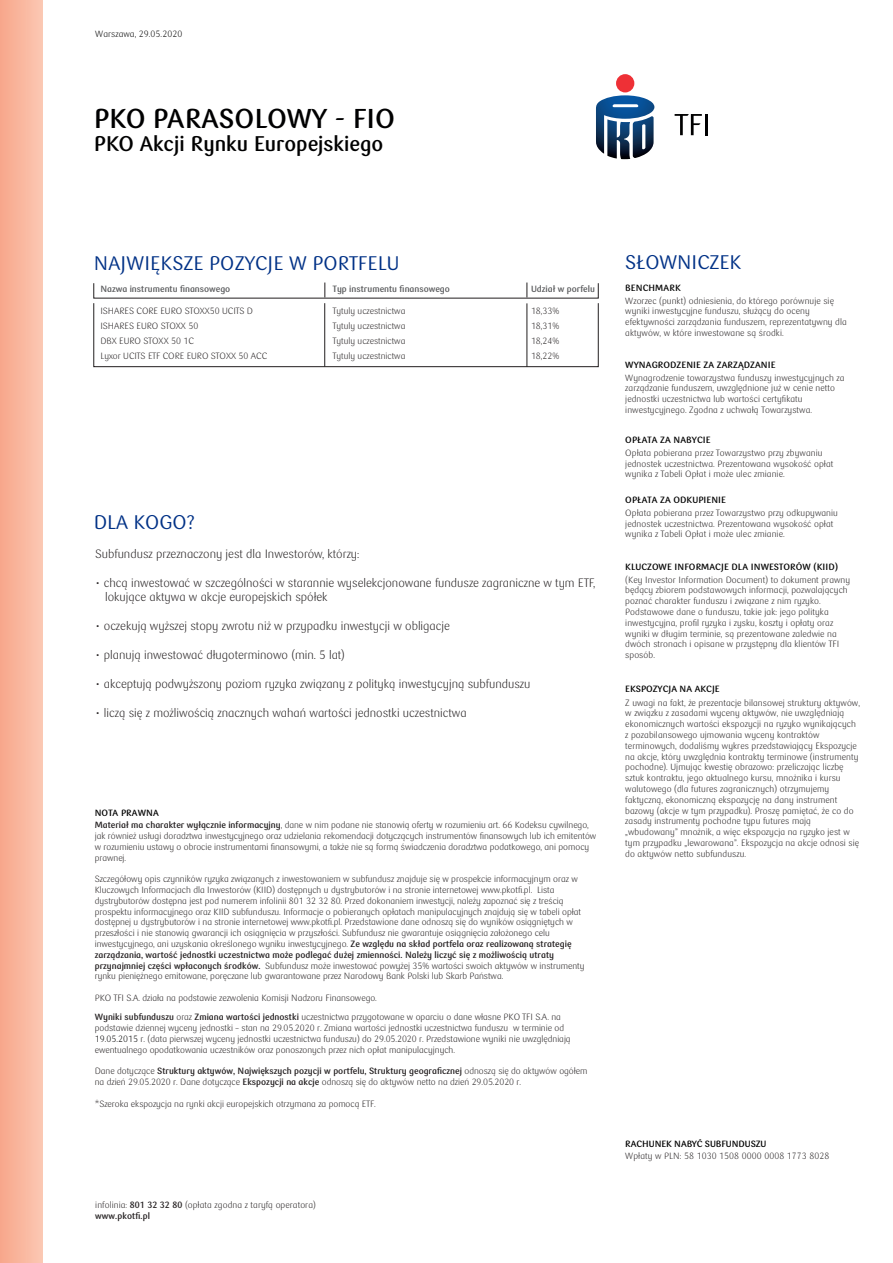
<style>
.page{position:relative;width:893px;height:1263px;background:#fff}
.page>*{position:absolute;margin:0;border:0;box-sizing:border-box;transform-origin:0 0}
.t1{font:700 27px "PKO Bank Polski";color:#000001}
.t2{font:700 21px "PKO Bank Polski";color:#000001}
.t3{font:19.5px "PKO Bank Polski";letter-spacing:.01em;color:#003186}
.t4{font:300 12px/14.4px "PKO Bank Polski";color:#231f20}
.t5{font:300 9px/10.8px "PKO Bank Polski";color:#231f20}
.t6{font:700 9px "PKO Bank Polski";letter-spacing:.01em;color:#000001}
.t7{font:700 9px "PKO Bank Polski";color:#58595b}
.t8{font:300 9px "PKO Bank Polski";letter-spacing:.01em;color:#000001}
.s1{font-weight:700;color:#000001}
.s2{font-weight:700}
.s3{color:#000001}
</style>
<div class="page">
<div style="left:0;top:0;width:43px;height:1263px;background:linear-gradient(to right,#f8a68b,#fbc8b3)"></div>
<div style="left:616px;top:74px;width:18px;height:18px;background:#ee3036;border-radius:50%"></div>
<svg style="left:596px;top:95px;width:58px;height:64px"></svg>
<svg style="left:675px;top:114px;width:27px;height:21px"></svg>
<hr style="left:705px;top:114px;width:2px;height:21px;background:#000001">
<svg style="left:324px;top:283px;width:1px;height:14px"></svg>
<div style="left:93px;top:303px;width:506px;height:64px;border:1px solid #221e1f"></div>
<hr style="left:324px;top:303px;width:1px;height:64px;background:#221e1f">
<svg style="left:526px;top:283px;width:1px;height:14px"></svg>
<hr style="left:527px;top:303px;width:1px;height:64px;background:#221e1f">
<p class="t8" style="left:95px;top:29px;width:88px">Warszawa, 29.05.2020</p>
<h1 class="t1" style="left:94px;top:103px;width:303px">PKO PARASOLOWY - FIO</h1>
<h2 class="t2" style="left:94px;top:131px;width:291px">PKO Akcji Rynku Europejskiego</h2>
<h3 class="t3" style="left:94px;top:252px;width:307px">NAJWIĘKSZE POZYCJE W PORTFELU</h3>
<p class="t7" style="left:100px;top:284px;width:131px">Nazwa instrumentu finansowego</p>
<p class="t7" style="left:333px;top:284px;width:119px">Typ instrumentu finansowego</p>
<p class="t7" style="left:531px;top:284px;width:65px">Udział w porfelu</p>
<p class="t5" style="left:333px;top:304px;width:74px;line-height:15px;text-align:justify">Tytuly uczestnictwa Tytuly uczestnictwa Tytuly uczestnictwa Tytuly uczestnictwa</p>
<p class="t5" style="left:100px;top:304px;width:168px;line-height:15px">ISHARES CORE EURO STOXX50 UCITS D<br>ISHARES EURO STOXX 50<br>DBX EURO STOXX 50 1C<br>Lyxor UCITS ETF CORE EURO STOXX 50 ACC</p>
<p class="t5" style="left:531px;top:304px;width:30px;line-height:15px;text-align:justify">18,33% 18,31% 18,24% 18,22%</p>
<h3 class="t3" style="left:94px;top:512px;width:103px">DLA KOGO?</h3>
<h3 class="t4" style="left:95px;top:547px;width:266px">Subfundusz przeznaczony jest dla Inwestorów, którzy:</h3>
<h3 class="t4" style="left:105px;top:576px;width:492px;text-indent:-10px">• chcą inwestować w szczególności w starannie wyselekcjonowane fundusze zagraniczne w tym ETF, lokujące aktywa w akcje europejskich spółek</h3>
<h3 class="t4" style="left:95px;top:619px;width:356px">• oczekują wyższej stopy zwrotu niż w przypadku inwestycji w obligacje</h3>
<h3 class="t4" style="left:95px;top:648px;width:251px">• planują inwestować długoterminowo (min. 5 lat)</h3>
<h3 class="t4" style="left:95px;top:677px;width:437px">• akceptują podwyższony poziom ryzyka związany z polityką inwestycyjną subfunduszu</h3>
<h3 class="t4" style="left:95px;top:705px;width:373px">• liczą się z możliwością znacznych wahań wartości jednostki uczestnictwa</h3>
<p class="t5" style="left:95px;top:806px;width:496px;line-height:12.6px"><span class="s1">NOTA PRAWNA<br></span><span class="s2">Materiał ma charakter wyłącznie informacyjny</span>, dane w nim podane nie stanowią oferty w rozumieniu art. 66 Kodeksu cywilnego,</p>
<p class="t5" style="left:95px;top:831px;width:503px">jak również usługi doradztwa inwestycyjnego oraz udzielania rekomendacji dotyczących instrumentów finansowych lub ich emitentów w rozumieniu ustawy o obrocie instrumentami finansowymi, a także nie są formą świadczenia doradztwa podatkowego, ani pomocy prawnej.</p>
<p class="t5" style="left:95px;top:874px;width:491px">Szczegółowy opis czynników ryzyka związanych z inwestowaniem w subfundusz znajduje się w prospekcie informacyjnym oraz w Kluczowych Informacjach dla Inwestorów (KIID) dostępnych u dystrybutorów i na stronie internetowej www.pkotfi.pl. Lista dystrybutorów dostępna jest pod numerem infolinii 801 32 32 80. Przed dokonaniem inwestycji, należy zapoznać się z treścią prospektu informacyjnego oraz KIID subfunduszu. Informacje o pobieranych opłatach manipulacyjnych znajdują się w tabeli opłat dostępnej u dystrybutorów i na stronie internetowej www.pkotfi.pl. Przedstawione dane odnoszą się do wyników osiągniętych w przeszłości i nie stanowią gwarancji ich osiągnięcia w przyszłości. Subfundusz nie gwarantuje osiągnięcia założonego celu inwestycyjnego, ani uzyskania określonego wyniku inwestycyjnego. <span class="s2">Ze względu na skład portfela oraz realizowaną strategię zarządzania, wartość jednostki uczestnictwa może podlegać dużej zmienności. Należy liczyć się z możliwością utraty przynajmniej części wpłaconych środków.</span> Subfundusz może inwestować powyżej 35% wartości swoich aktywów w instrumenty rynku pieniężnego emitowane, poręczane lub gwarantowane przez Narodowy Bank Polski lub Skarb Państwa.</p>
<p class="t5" style="left:95px;top:988px;width:468px;line-height:19.4px">PKO TFI S.A. działa na podstawie zezwolenia Komisji Nadzoru Finansowego.<br><span class="s2">Wyniki subfunduszu</span> oraz <span class="s2">Zmiana wartości jednostki</span> uczestnictwa przygotowane w oparciu o dane własne PKO TFI S.A. na</p>
<p class="t5" style="left:95px;top:1023px;width:477px">podstawie dziennej wyceny jednostki – stan na 29.05.2020 r. Zmiana wartości jednostki uczestnictwa funduszu w terminie od<br><span class="s3">19.05.2015</span> r. (data pierwszej wyceny jednostki uczestnictwa funduszu) do 29.05.2020 r. Przedstawione wyniki nie uwzględniają ewentualnego opodatkowania uczestników oraz ponoszonych przez nich opłat manipulacyjnych.</p>
<p class="t5" style="left:95px;top:1066px;width:494px">Dane dotyczące <span class="s2">Struktury aktywów, Największych pozycji w portfelu, Struktury geograficznej</span> odnoszą się do aktywów ogółem na dzień 29.05.2020 r. Dane dotyczące <span class="s2">Ekspozycji na akcje</span> odnoszą się do aktywów netto na dzień 29.05.2020 r.</p>
<p class="t5" style="left:95px;top:1098px;width:283px">*Szeroka ekspozycja na rynki akcji europejskich otrzymana za pomocą ETF.</p>
<p class="t5" style="left:95px;top:1200px;width:222px">infolinia: <span class="s2">801 32 32 80</span> (opłata zgodna z taryfą operatora) <span class="s2">www.pkotfi.pl</span></p>
<h3 class="t3" style="left:625px;top:252px;width:117px">SŁOWNICZEK</h3>
<p class="t6" style="left:625px;top:283px;width:57px">BENCHMARK</p>
<p class="t5" style="left:625px;top:295px;width:223px">Wzorzec (punkt) odniesienia, do którego porównuje się wyniki inwestycyjne funduszu, służący do oceny efektywności zarządzania funduszem, reprezentatywny dla aktywów, w które inwestowane są środki.</p>
<p class="t6" style="left:625px;top:360px;width:152px">WYNAGRODZENIE ZA ZARZĄDZANIE</p>
<p class="t5" style="left:625px;top:372px;width:221px">Wynagrodzenie towarzystwa funduszy inwestycyjnych za zarządzanie funduszem, uwzględnione już w cenie netto jednostki uczestnictwa lub wartości certyfikatu inwestycyjnego. Zgodna z uchwałą Towarzystwa.</p>
<p class="t6" style="left:625px;top:434px;width:87px">OPŁATA ZA NABYCIE</p>
<p class="t5" style="left:625px;top:448px;width:210px">Opłata pobierana przez Towarzystwo przy zbywaniu jednostek uczestnictwa. Prezentowana wysokość opłat wynika z Tabeli Opłat i może ulec zmianie.</p>
<p class="t6" style="left:625px;top:494px;width:102px">OPŁATA ZA ODKUPIENIE</p>
<p class="t5" style="left:625px;top:508px;width:214px">Opłata pobierana przez Towarzystwo przy odkupywaniu jednostek uczestnictwa. Prezentowana wysokość opłat wynika z Tabeli Opłat i może ulec zmianie.</p>
<p class="t6" style="left:625px;top:562px;width:214px">KLUCZOWE INFORMACJE DLA INWESTORÓW (KIID)</p>
<p class="t5" style="left:625px;top:574px;width:226px">(Key Investor Information Document) to dokument prawny będący zbiorem podstawowych informacji, pozwalających poznać charakter funduszu i związane z nim ryzyko.<br>Podstawowe dane o funduszu, takie jak: jego polityka inwestycyjna, profil ryzyka i zysku, koszty i opłaty oraz wyniki w długim terminie, są prezentowane zaledwie na dwóch stronach i opisane w przystępny dla klientów TFI sposób.</p>
<p class="t5" style="left:625px;top:697px;width:236px">Z uwagi na fakt, że prezentacje bilansowej struktury aktywów, w związku z zasadami wyceny aktywów, nie uwzględniają ekonomicznych wartości ekspozycji na ryzyko wynikających z pozabilansowego ujmowania wyceny kontraktów terminowych, dodaliśmy wykres przedstawiający Ekspozycje na akcje, który uwzględnia kontrakty terminowe (instrumenty pochodne). Ujmując kwestię obrazowo: przeliczając liczbę sztuk kontraktu, jego aktualnego kursu, mnożnika i kursu walutowego (dla futures zagranicznych) otrzymujemy faktyczną, ekonomiczną ekspozycję na dany instrument bazowy (akcje w tym przypadku). Proszę pamiętać, że co do zasady instrumenty pochodne typu futures mają „wbudowany” mnożnik, a więc ekspozycja na ryzyko jest w tym przypadku „lewarowana”. Ekspozycja na akcje odnosi się do aktywów netto subfunduszu.</p>
<p class="t6" style="left:625px;top:684px;width:96px">EKSPOZYCJA NA AKCJE</p>
<p class="t6" style="left:625px;top:1139px;width:143px">RACHUNEK NABYĆ SUBFUNDUSZU</p>
<p class="t5" style="left:625px;top:1151px;width:206px">Wpłaty w PLN: 58 1030 1508 0000 0008 1773 8028</p>
</div>
